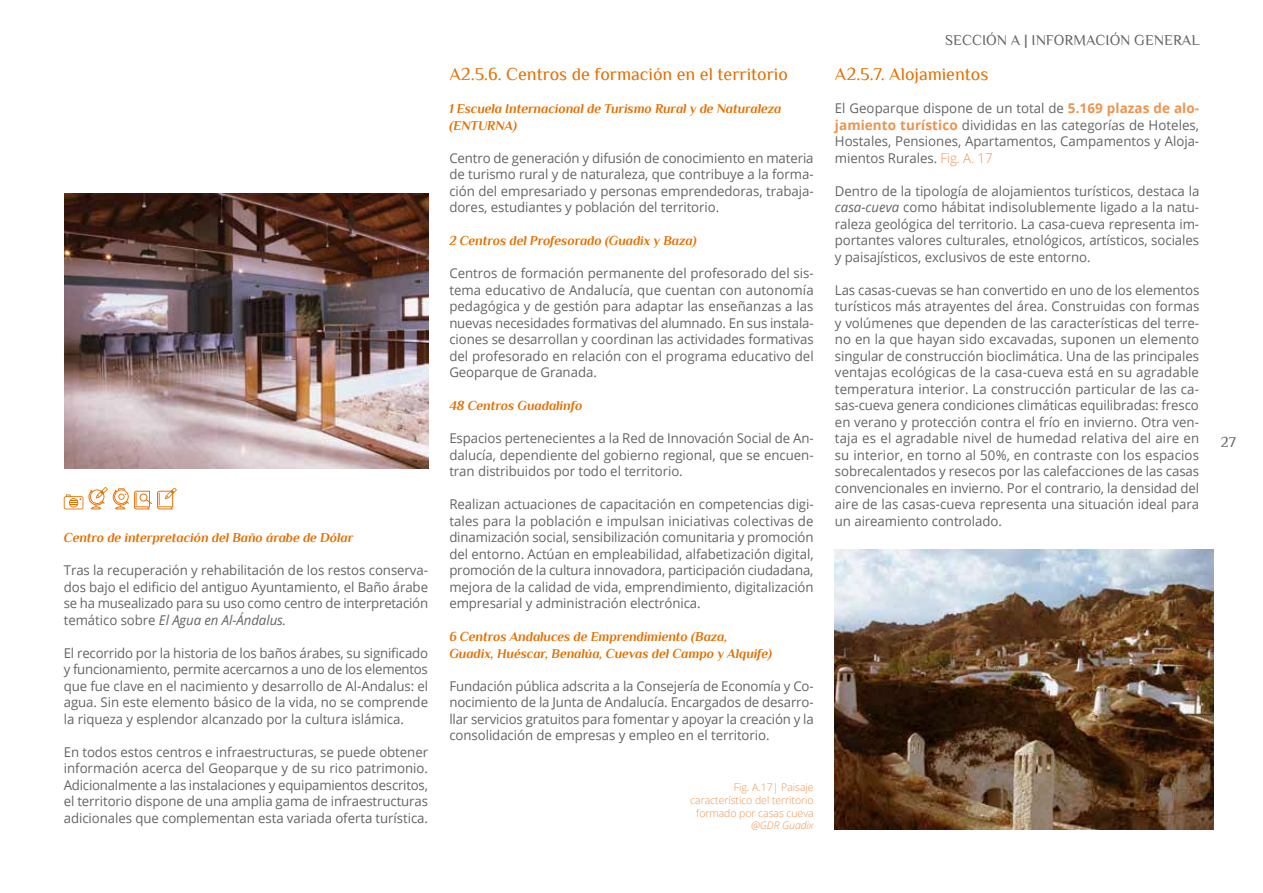
<style>
.page{position:relative;width:1263px;height:893px;background:#fff}
.page>*{position:absolute;margin:0;border:0;box-sizing:border-box;transform-origin:0 0}
.t1{font:18px "Philosopher";color:#e47000}
.t2{font:15px "Philosopher";color:#646463}
.t3{font:13.5px/16.5px "Open Sans";letter-spacing:-.005em;color:#646463;text-align:justify}
.t4{font:italic 700 13.5px/16.5px "Philosopher";letter-spacing:-.005em;color:#e47000}
.t5{font:300 10.5px/12.6px "Open Sans";letter-spacing:-.005em;color:#ec944e;text-align:right}
.t6{font:italic 300 10.5px "Open Sans";letter-spacing:-.005em;color:#ec944e}
.s1{font-style:italic}
.s2{font-weight:700;color:#ec944e}
.s3{font-weight:300;color:#ec944e}
</style>
<div class="page">
<img style="left:64px;top:193px;width:365px;height:276px">
<svg style="left:64px;top:487px;width:113px;height:22px"></svg>
<img style="left:835px;top:550px;width:378px;height:279px">
<p class="t4" style="left:64px;top:530px;width:291px">Centro de interpretación del Baño árabe de Dólar</p>
<p class="t3" style="left:64px;top:562px;width:366px">Tras la recuperación y rehabilitación de los restos conserva&shy;dos bajo el edificio del antiguo Ayuntamiento, el Baño árabe se ha musealizado para su uso como centro de interpretación temático sobre <span class="s1">El Agua en Al-Ándalus.</span></p>
<p class="t3" style="left:64px;top:644px;width:366px">El recorrido por la historia de los baños árabes, su significado y funcionamiento, permite acercarnos a uno de los elementos que fue clave en el nacimiento y desarrollo de Al-Andalus: el agua. Sin este elemento básico de la vida, no se comprende la riqueza y esplendor alcanzado por la cultura islámica.</p>
<p class="t3" style="left:64px;top:743px;width:366px">En todos estos centros e infraestructuras, se puede obtener información acerca del Geoparque y de su rico patrimonio.<br>Adicionalmente a las instalaciones y equipamientos descritos, el territorio dispone de una amplia gama de infraestructuras adicionales que complementan esta variada oferta turística.</p>
<h1 class="t1" style="left:449px;top:65px;width:340px">A2.5.6. Centros de formación en el territorio</h1>
<p class="t4" style="left:449px;top:101px;width:334px">1 Escuela Internacional de Turismo Rural y de Naturaleza (ENTURNA)</p>
<p class="t3" style="left:449px;top:149px;width:366px">Centro de generación y difusión de conocimiento en materia de turismo rural y de naturaleza, que contribuye a la forma&shy;ción del empresariado y personas emprendedoras, trabaja&shy;dores, estudiantes y población del territorio.</p>
<p class="t4" style="left:449px;top:233px;width:249px">2 Centros del Profesorado (Guadix y Baza)</p>
<p class="t3" style="left:449px;top:265px;width:366px">Centros de formación permanente del profesorado del sis&shy;tema educativo de Andalucía, que cuentan con autonomía pedagógica y de gestión para adaptar las enseñanzas a las nuevas necesidades formativas del alumnado. En sus instala&shy;ciones se desarrollan y coordinan las actividades formativas del profesorado en relación con el programa educativo del Geoparque de Granada.</p>
<p class="t4" style="left:449px;top:398px;width:135px">48 Centros Guadalinfo</p>
<p class="t3" style="left:449px;top:430px;width:366px">Espacios pertenecientes a la Red de Innovación Social de An&shy;dalucía, dependiente del gobierno regional, que se encuen&shy;tran distribuidos por todo el territorio.</p>
<p class="t3" style="left:449px;top:496px;width:366px">Realizan actuaciones de capacitación en competencias digi&shy;tales para la población e impulsan iniciativas colectivas de dinamización social, sensibilización comunitaria y promoción del entorno. Actúan en empleabilidad, alfabetización digital, promoción de la cultura innovadora, participación ciudadana, mejora de la calidad de vida, emprendimiento, digitalización empresarial y administración electrónica.</p>
<p class="t4" style="left:449px;top:629px;width:324px">6 Centros Andaluces de Emprendimiento (Baza,<br>Guadix, Huéscar, Benalúa, Cuevas del Campo y Alquife)</p>
<p class="t3" style="left:449px;top:677px;width:366px">Fundación pública adscrita a la Consejería de Economía y Co&shy;nocimiento de la Junta de Andalucía. Encargados de desarro&shy;llar servicios gratuitos para fomentar y apoyar la creación y la consolidación de empresas y empleo en el territorio.</p>
<p class="t5" style="left:690px;top:781px;width:125px">Fig. A.17| Paisaje característico del territorio formado por casas cueva</p>
<p class="t6" style="left:751px;top:818px;width:64px">@GDR Guadix</p>
<p class="t2" style="left:945px;top:32px;width:256px">SECCIÓN A | INFORMACIÓN GENERAL</p>
<h1 class="t1" style="left:835px;top:65px;width:155px">A2.5.7. Alojamientos</h1>
<p class="t3" style="left:835px;top:100px;width:366px">El Geoparque dispone de un total de <span class="s2">5.169 plazas de alo&shy;jamiento turístico</span> divididas en las categorías de Hoteles, Hostales, Pensiones, Apartamentos, Campamentos y Aloja&shy;mientos Rurales. <span class="s3">Fig. A. 17</span></p>
<p class="t3" style="left:835px;top:182px;width:366px">Dentro de la tipología de alojamientos turísticos, destaca la <span class="s1">casa-cueva</span> como hábitat indisolublemente ligado a la natu&shy;raleza geológica del territorio. La casa-cueva representa im&shy;portantes valores culturales, etnológicos, artísticos, sociales y paisajísticos, exclusivos de este entorno.</p>
<p class="t3" style="left:835px;top:281px;width:366px">Las casas-cuevas se han convertido en uno de los elementos turísticos más atrayentes del área. Construidas con formas y volúmenes que dependen de las características del terre&shy;no en la que hayan sido excavadas, suponen un elemento singular de construcción bioclimática. Una de las principales ventajas ecológicas de la casa-cueva está en su agradable temperatura interior. La construcción particular de las ca&shy;sas-cueva genera condiciones climáticas equilibradas: fresco en verano y protección contra el frío en invierno. Otra ven&shy;taja es el agradable nivel de humedad relativa del aire en su interior, en torno al 50%, en contraste con los espacios sobrecalentados y resecos por las calefacciones de las casas convencionales en invierno. Por el contrario, la densidad del aire de las casas-cueva representa una situación ideal para un aireamiento controlado.</p>
<p class="t2" style="left:1221px;top:434px;width:17px">27</p>
</div>
